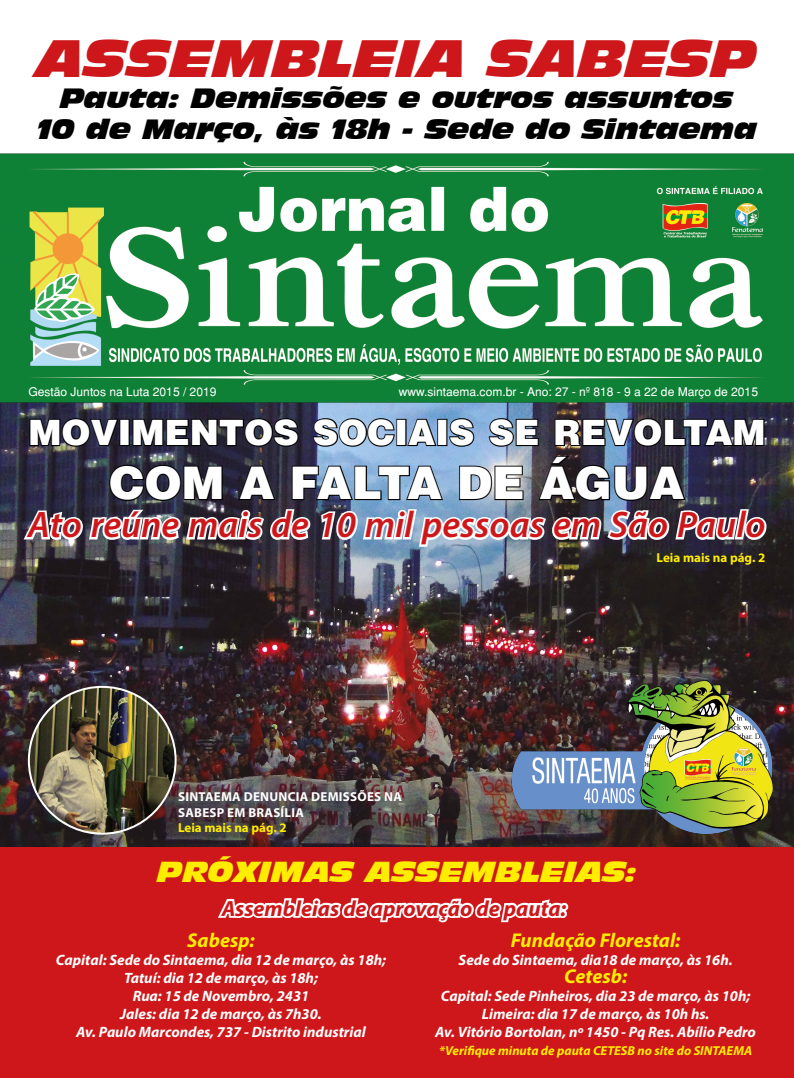
<style>
.page{position:relative;width:794px;height:1078px;background:#fff}
.page>*{position:absolute;margin:0;border:0;box-sizing:border-box;transform-origin:0 0}
.t1{font:italic 49px "Incised 901 BT Nord";color:#cd171a}
.t2{font:900 45px "Helvetica";color:#fff}
.t3{font:italic 600 37px "Myriad Pro";color:#cd171a}
.t4{font:900 35px "Helvetica";color:#fff}
.t5{font:italic 27px "Incised 901 BT Nord";color:#ffed00}
.t6{font:italic 26px/31.2px "Incised 901 BT Nord";color:#000;text-align:center}
.t7{font:italic 700 22px "Myriad Pro";color:#cd171a}
.t8{font:italic 700 20px "Myriad Pro";color:#ffed00}
.t9{font:italic 700 15px/18px "Myriad Pro";color:#fff;text-align:center}
.t10{font:italic 700 13px "Myriad Pro";color:#ffed00}
.t11{font:700 13px/15.6px "Myriad Pro";letter-spacing:.02em;color:#fff}
.t12{font:700 13px "Myriad Pro";color:#ffed00}
.t13{font:12px "Helvetica";color:#fff}
</style>
<div class="page">
<div style="left:0;top:845px;width:794px;height:232px;background:#cd171a"></div>
<img style="left:0;top:411px;width:794px;height:435px">
<img style="left:0;top:153px;width:794px;height:258px">
<svg style="left:28px;top:417px;width:92px;height:31px;background:#212131"></svg>
<div style="left:119px;top:419px;width:11px;height:27px;border:2px solid #000"></div>
<svg style="left:131px;top:417px;width:169px;height:31px;background:#1f1e2c"></svg>
<svg style="left:312px;top:417px;width:84px;height:31px;background:#6c829d"></svg>
<div style="left:396px;top:419px;width:10px;height:27px;border:2px solid #000"></div>
<svg style="left:406px;top:418px;width:32px;height:29px"></svg>
<div style="left:437px;top:419px;width:10px;height:27px;border:2px solid #000"></div>
<svg style="left:448px;top:417px;width:28px;height:30px"></svg>
<svg style="left:487px;top:417px;width:53px;height:30px;background:#51647b"></svg>
<img style="left:554px;top:417px;width:211px;height:31px">
<img style="left:20px;top:454px;width:748px;height:95px">
<img style="left:490px;top:666px;width:298px;height:181px">
<svg style="left:215px;top:793px;width:355px;height:130px"></svg>
<img style="left:29px;top:686px;width:147px;height:147px;border-radius:73px">
<h1 class="t1" style="left:37px;top:30px;width:722px">ASSEMBLEIA SABESP</h1>
<h3 class="t6" style="left:37px;top:83px;width:721px">Pauta: Demissões e outros assuntos<br>10 de Março, às 18h - Sede do Sintaema</h3>
<p class="t13" style="left:28px;top:385px;width:190px">Gestão Juntos na Luta 2015 / 2019</p>
<p class="t13" style="left:399px;top:385px;width:361px">www.sintaema.com.br - Ano: 27 - nº 818 - 9 a 22 de Março de 2015</p>
<h3 class="t4" style="left:28px;top:409px;width:739px">MOVIMENTOS SOCIAIS SE REVOLTAM</h3>
<h2 class="t2" style="left:109px;top:453px;width:577px">COM A FALTA DE ÁGUA</h2>
<h3 class="t3" style="left:28px;top:501px;width:739px">Ato reúne mais de 10 mil pessoas em São Paulo</h3>
<p class="t12" style="left:656px;top:548px;width:110px">Leia mais na pág. 2</p>
<p class="t11" style="left:178px;top:788px;width:225px">SINTAEMA DENUNCIA DEMISSÕES NA<br>SABESP EM BRASÍLIA</p>
<p class="t12" style="left:178px;top:819px;width:110px">Leia mais na pág. 2</p>
<h3 class="t5" style="left:157px;top:855px;width:481px">PRÓXIMAS ASSEMBLEIAS:</h3>
<h3 class="t7" style="left:222px;top:893px;width:346px">Assembleias de aprovação de pauta:</h3>
<h3 class="t8" style="left:187px;top:926px;width:69px">Sabesp:</h3>
<p class="t9" style="left:56px;top:950px;width:332px">Capital: Sede do Sintaema, dia 12 de março, às 18h; Tatuí: dia 12 de março, às 18h;<br>Rua: 15 de Novembro, 2431<br>Jales: dia 12 de março, às 7h30.<br>Av. Paulo Marcondes, 737 - Distrito industrial</p>
<h3 class="t8" style="left:511px;top:926px;width:171px">Fundação Florestal:</h3>
<p class="t9" style="left:458px;top:950px;width:275px">Sede do Sintaema, dia18 de março, às 16h.</p>
<h3 class="t8" style="left:564px;top:962px;width:65px">Cetesb:</h3>
<p class="t9" style="left:435px;top:986px;width:322px">Capital: Sede Pinheiros, dia 23 de março, às 10h;<br>Limeira: dia 17 de março, às 10h hs.<br>Av. Vitório Bortolan, nº 1450 - Pq Res. Abílio Pedro</p>
<p class="t10" style="left:439px;top:1041px;width:314px">*Verifique minuta de pauta CETESB no site do SINTAEMA</p>
</div>
